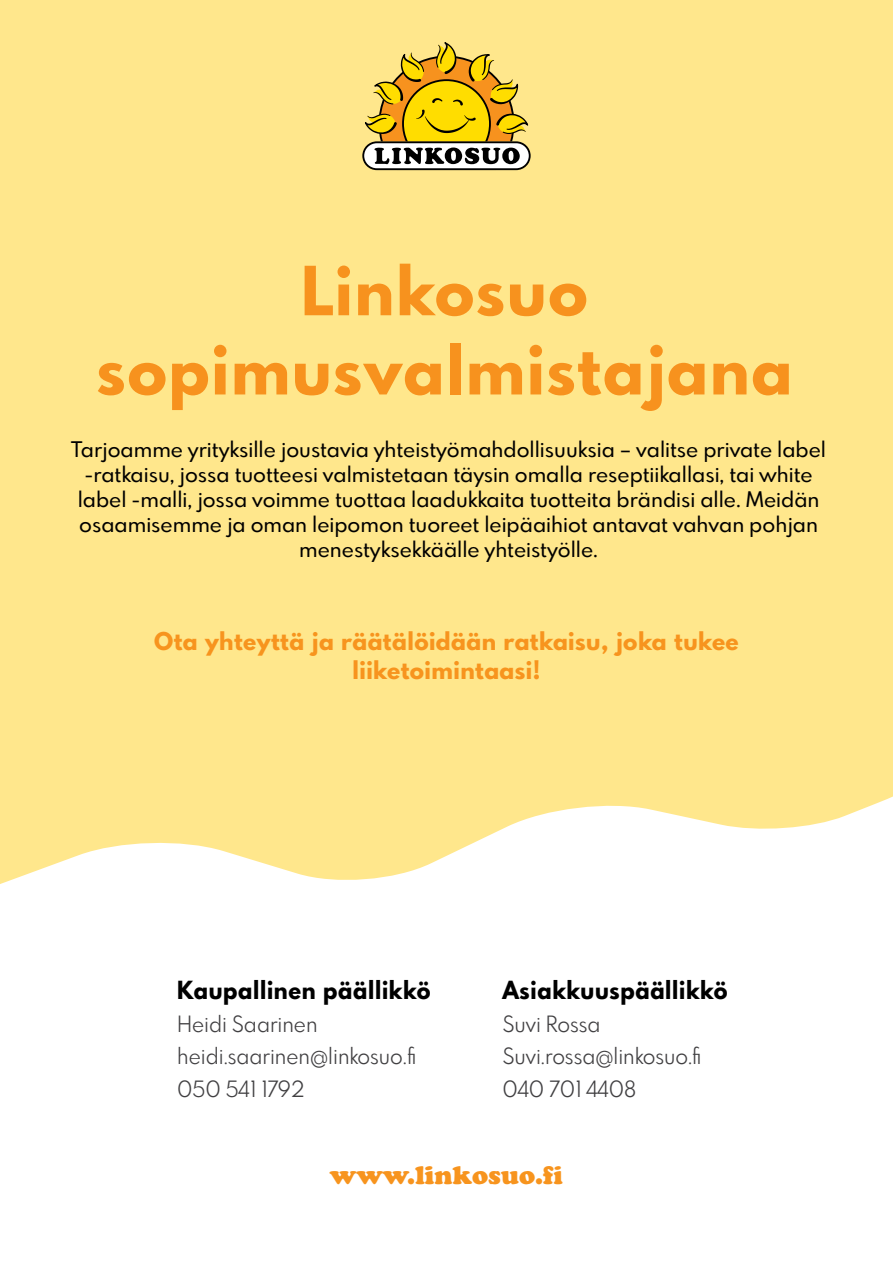
<style>
.page{position:relative;width:893px;height:1263px;background:#fff}
.page>*{position:absolute;margin:0;border:0;box-sizing:border-box;transform-origin:0 0}
.t1{font:800 66px/79.2px "Spartan MB";letter-spacing:.03em;color:#f7921e;text-align:center}
.t2{font:25.5px "Cooper Black Std";color:#f7941e}
.t3{font:800 24.3px "Spartan MB";letter-spacing:.03em;color:#000;scale:.95 1}
.t4{font:800 24px/28.8px "Spartan MB";letter-spacing:.02em;color:#f7941e;text-align:center}
.t5{font:21.9px/32.7px "Spartan MB";color:#414042;scale:.95 1}
.t6{font:500 21px/25.2px "Spartan MB";color:#000;text-align:center}
</style>
<div class="page">
<div style="left:0;top:0;width:893px;height:884px;background:#ffe78c"></div>
<svg style="left:362px;top:42px;width:169px;height:128px;background:#d3b54b"></svg>
<h1 class="t1" style="left:96px;top:248px;width:697px">Linkosuo sopimusvalmistajana</h1>
<p class="t6" style="left:71px;top:436px;width:756px">Tarjoamme yrityksille joustavia yhteistyömahdollisuuksia – valitse private label -ratkaisu, jossa tuotteesi valmistetaan täysin omalla reseptiikallasi, tai white label -malli, jossa voimme tuottaa laadukkaita tuotteita brändisi alle. Meidän osaamisemme ja oman leipomon tuoreet leipäaihiot antavat vahvan pohjan menestyksekkäälle yhteistyölle.</p>
<p class="t4" style="left:154px;top:626px;width:586px">Ota yhteyttä ja räätälöidään ratkaisu, joka tukee liiketoimintaasi!</p>
<p class="t3" style="left:177px;top:973px;width:268px">Kaupallinen päällikkö</p>
<p class="t5" style="left:177px;top:1007px;width:253px">Heidi Saarinen heidi.saarinen@linkosuo.fi<br>050 541 1792</p>
<p class="t3" style="left:502px;top:973px;width:239px">Asiakkuuspäällikkö</p>
<p class="t5" style="left:502px;top:1007px;width:211px">Suvi Rossa<br>Suvi.rossa@linkosuo.fi<br>040 701 4408</p>
<p class="t2" style="left:330px;top:1159px;width:235px">www.linkosuo.fi</p>
</div>
